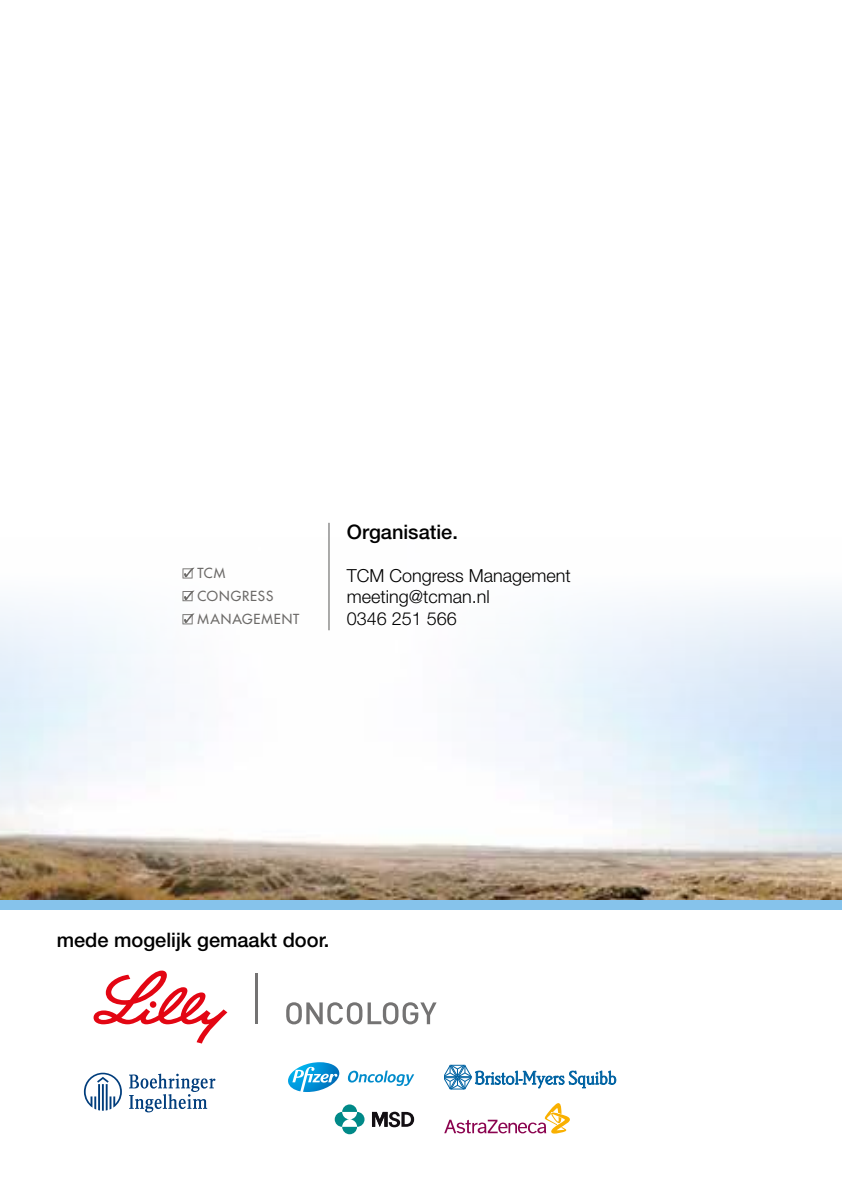
<style>
.page{position:relative;width:842px;height:1191px;background:#fff}
.page>*{position:absolute;margin:0;border:0;box-sizing:border-box;transform-origin:0 0}
.t1{font:500 20px "Helvetica Neue LT Std";color:#000}
.t2{font:300 18px/21.6px "Helvetica Neue LT Std";color:#000}
.t3{font:500 13.6px/23px "Futura Std";letter-spacing:.065em;color:#6c6a68}
</style>
<div class="page">
<img style="left:0;top:538px;width:842px;height:362px">
<svg style="left:94px;top:970px;width:133px;height:73px"></svg>
<hr style="left:255px;top:973px;width:3px;height:51px;background:#747373">
<svg style="left:286px;top:1002px;width:76px;height:22px"></svg>
<svg style="left:368px;top:1002px;width:69px;height:22px"></svg>
<div style="left:0;top:900px;width:842px;height:10px;background:#86c3eb"></div>
<hr style="left:328px;top:523px;width:1px;height:107px;background:#575756">
<svg style="left:183px;top:567px;width:11px;height:11px"></svg>
<svg style="left:183px;top:590px;width:11px;height:11px"></svg>
<svg style="left:182px;top:613px;width:12px;height:11px"></svg>
<svg style="left:84px;top:1072px;width:38px;height:38px"></svg>
<svg style="left:129px;top:1073px;width:86px;height:39px"></svg>
<svg style="left:444px;top:1064px;width:172px;height:25px"></svg>
<svg style="left:444px;top:1103px;width:126px;height:30px"></svg>
<svg style="left:288px;top:1062px;width:51px;height:30px"></svg>
<svg style="left:348px;top:1070px;width:66px;height:16px"></svg>
<svg style="left:342px;top:1104px;width:15px;height:8px"></svg>
<svg style="left:342px;top:1126px;width:15px;height:8px"></svg>
<svg style="left:335px;top:1112px;width:14px;height:14px"></svg>
<svg style="left:350px;top:1112px;width:14px;height:14px"></svg>
<svg style="left:372px;top:1111px;width:42px;height:16px"></svg>
<p class="t3" style="left:197px;top:562px;width:103px">TCM<br>CONGRESS<br>MANAGEMENT</p>
<p class="t1" style="left:347px;top:519px;width:113px">Organisatie.</p>
<p class="t2" style="left:347px;top:564px;width:226px">TCM Congress Management meeting@tcman.nl<br>0346 251 566</p>
<p class="t1" style="left:57px;top:928px;width:274px">mede mogelijk gemaakt door.</p>
</div>
